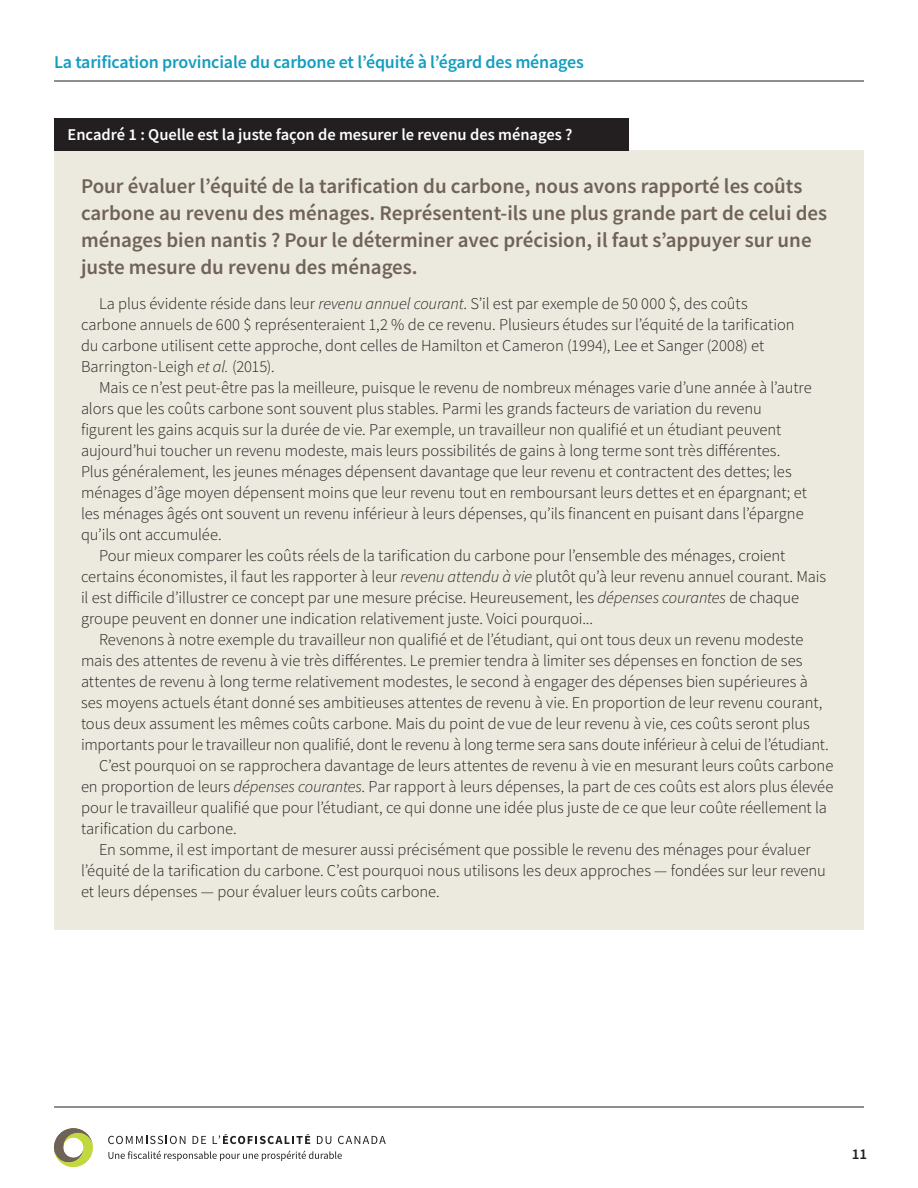
<style>
.page{position:relative;width:918px;height:1188px;background:#fff}
.page>*{position:absolute;margin:0;border:0;box-sizing:border-box;transform-origin:0 0}
.box_title{font:600 21px/27px "Source Sans Pro";color:#6f6257}
.t1{font:600 18px "Source Sans Pro";letter-spacing:-.01em;color:#149dbf}
.TEXT{font:300 16.5px/21px "Source Sans Pro";letter-spacing:-.005em;color:#231f20}
.box_black_bar_text{font:600 16.5px "Source Sans Pro";color:#fff}
.t2{font:600 15px "Source Sans Pro";color:#231f20}
.s1{font-style:italic}
</style>
<div class="page">
<svg style="left:54px;top:1128px;width:39px;height:39px"></svg>
<svg style="left:108px;top:1136px;width:77px;height:8px"></svg>
<svg style="left:193px;top:1136px;width:13px;height:8px"></svg>
<svg style="left:317px;top:1136px;width:14px;height:8px"></svg>
<svg style="left:338px;top:1136px;width:48px;height:8px"></svg>
<svg style="left:108px;top:1151px;width:234px;height:10px"></svg>
<svg style="left:213px;top:1134px;width:97px;height:10px"></svg>
<hr style="left:54px;top:1107px;width:810px;height:1px;background:#231f20">
<hr style="left:54px;top:81px;width:810px;height:1px;background:#231f20">
<div style="left:54px;top:151px;width:810px;height:779px;background:#ece9de"></div>
<div style="left:54px;top:118px;width:574px;height:33px;background:#231f20"></div>
<p class="t1" style="left:54px;top:50px;width:531px">La tarification provinciale du carbone et l’équité à l’égard des ménages</p>
<p class="box_black_bar_text" style="left:68px;top:124px;width:507px">Encadré 1 : Quelle est la juste façon de mesurer le revenu des ménages ?</p>
<p class="box_title" style="left:81px;top:173px;width:748px">Pour évaluer l’équité de la tarification du carbone, nous avons rapporté les coûts carbone au revenu des ménages. Représentent-ils une plus grande part de celui des ménages bien nantis ? Pour le déterminer avec précision, il faut s’appuyer sur une juste mesure du revenu des ménages.</p>
<p class="TEXT" style="left:81px;top:293px;width:715px;text-indent:18px">La plus évidente réside dans leur <span class="s1">revenu annuel courant</span>. S’il est par exemple de 50 000 $, des coûts carbone annuels de 600 $ représenteraient 1,2 % de ce revenu. Plusieurs études sur l’équité de la tarification du carbone utilisent cette approche, dont celles de Hamilton et Cameron (1994), Lee et Sanger (2008) et Barrington-Leigh <span class="s1">et al.</span> (2015).</p>
<p class="TEXT" style="left:81px;top:377px;width:732px;text-indent:18px">Mais ce n’est peut-être pas la meilleure, puisque le revenu de nombreux ménages varie d’une année à l’autre alors que les coûts carbone sont souvent plus stables. Parmi les grands facteurs de variation du revenu figurent les gains acquis sur la durée de vie. Par exemple, un travailleur non qualifié et un étudiant peuvent aujourd’hui toucher un revenu modeste, mais leurs possibilités de gains à long terme sont très différentes.<br>Plus généralement, les jeunes ménages dépensent davantage que leur revenu et contractent des dettes; les ménages d’âge moyen dépensent moins que leur revenu tout en remboursant leurs dettes et en épargnant; et les ménages âgés ont souvent un revenu inférieur à leurs dépenses, qu’ils financent en puisant dans l’épargne qu’ils ont accumulée.</p>
<p class="TEXT" style="left:81px;top:545px;width:747px;text-indent:18px">Pour mieux comparer les coûts réels de la tarification du carbone pour l’ensemble des ménages, croient certains économistes, il faut les rapporter à leur <span class="s1">revenu attendu à vie</span> plutôt qu’à leur revenu annuel courant. Mais il est difficile d’illustrer ce concept par une mesure précise. Heureusement, les <span class="s1">dépenses courantes</span> de chaque groupe peuvent en donner une indication relativement juste. Voici pourquoi...</p>
<p class="TEXT" style="left:81px;top:629px;width:749px;text-indent:18px">Revenons à notre exemple du travailleur non qualifié et de l’étudiant, qui ont tous deux un revenu modeste mais des attentes de revenu à vie très différentes. Le premier tendra à limiter ses dépenses en fonction de ses attentes de revenu à long terme relativement modestes, le second à engager des dépenses bien supérieures à ses moyens actuels étant donné ses ambitieuses attentes de revenu à vie. En proportion de leur revenu courant, tous deux assument les mêmes coûts carbone. Mais du point de vue de leur revenu à vie, ces coûts seront plus importants pour le travailleur non qualifié, dont le revenu à long terme sera sans doute inférieur à celui de l’étudiant.</p>
<p class="TEXT" style="left:81px;top:755px;width:754px;text-indent:18px">C’est pourquoi on se rapprochera davantage de leurs attentes de revenu à vie en mesurant leurs coûts carbone en proportion de leurs <span class="s1">dépenses courantes</span>. Par rapport à leurs dépenses, la part de ces coûts est alors plus élevée pour le travailleur qualifié que pour l’étudiant, ce qui donne une idée plus juste de ce que leur coûte réellement la tarification du carbone.</p>
<p class="TEXT" style="left:81px;top:839px;width:746px;text-indent:18px">En somme, il est important de mesurer aussi précisément que possible le revenu des ménages pour évaluer l’équité de la tarification du carbone. C’est pourquoi nous utilisons les deux approches — fondées sur leur revenu et leurs dépenses — pour évaluer leurs coûts carbone.</p>
<p class="t2" style="left:852px;top:1144px;width:17px">11</p>
</div>
